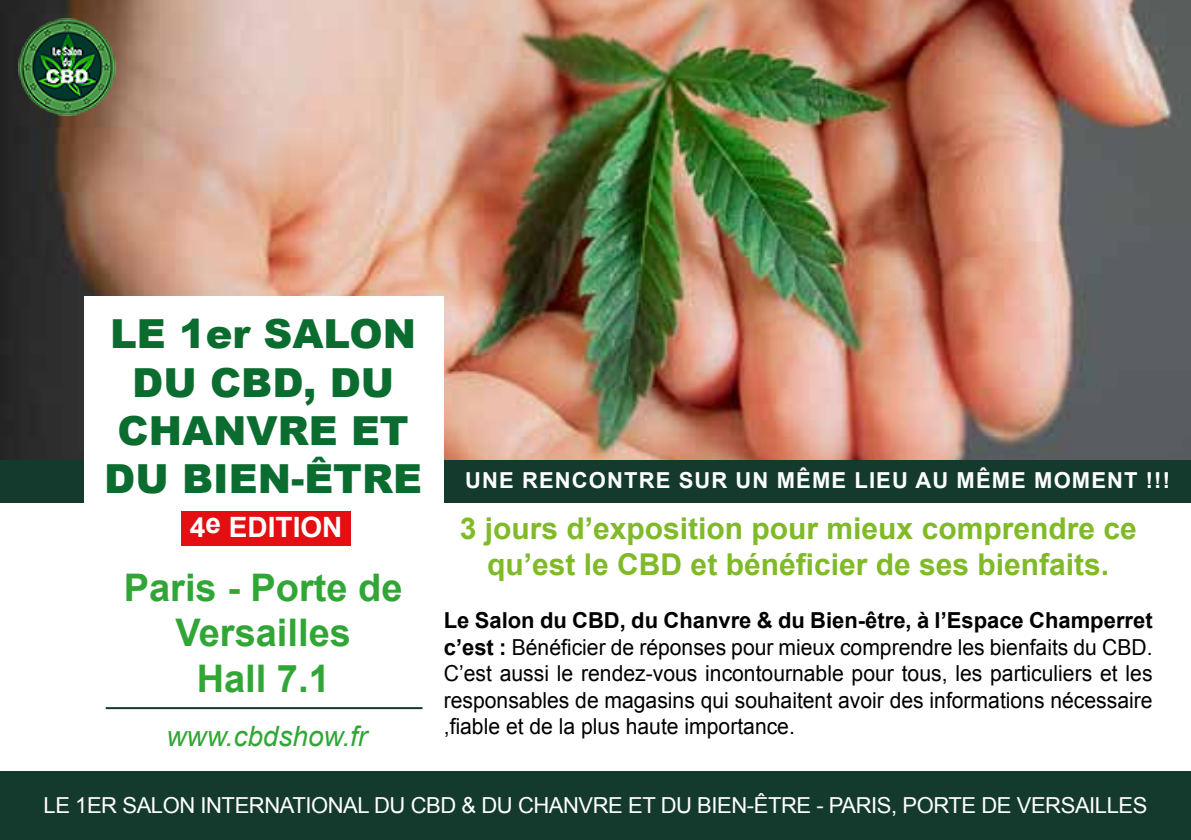
<style>
.page{position:relative;width:1191px;height:840px;background:#fff}
.page>*{position:absolute;margin:0;border:0;box-sizing:border-box;transform-origin:0 0}
.t1{font:900 40px/48px "Arial";color:#0b6c30;text-align:center}
.t2{font:700 38px/45.6px "Arial";color:#31a636;text-align:center}
.t3{font:700 30px/36px "Arial";color:#80ba27;text-align:center}
.t4{font:italic 28px "Arial";color:#31a636}
.t5{font:700 28px "Arial";color:#fff}
.t6{font:22px/26.4px "Arial";color:#000;text-align:justify;scale:.96 1}
.t7{font:22px "Arial";letter-spacing:-.02em;color:#fff}
.t8{font:700 22px "Arial";letter-spacing:.05em;color:#fff}
.s1{font-weight:700}
</style>
<div class="page">
<div style="left:0;top:459px;width:1191px;height:43px;background:#133a2d"></div>
<div style="left:1174px;top:771px;width:17px;height:68px;background:#133a2d"></div>
<img style="left:0;top:0;width:1191px;height:459px">
<div style="left:84px;top:296px;width:360px;height:396px;background:#fff"></div>
<hr style="left:106px;top:706px;width:316px;height:2px;background:#133a2d">
<div style="left:0;top:771px;width:1174px;height:68px;background:#133a2d"></div>
<img style="left:17px;top:17px;width:99px;height:99px">
<div style="left:181px;top:510px;width:170px;height:35px;background:#e30f13"></div>
<h1 class="t1" style="left:104px;top:309px;width:319px">LE 1er SALON<br>DU CBD, DU<br>CHANVRE ET<br>DU BIEN-ÊTRE</h1>
<p class="t5" style="left:190px;top:508px;width:154px">4e EDITION</p>
<h2 class="t2" style="left:124px;top:565px;width:280px">Paris - Porte de<br>Versailles<br>Hall 7.1</h2>
<p class="t4" style="left:166px;top:717px;width:202px">www.cbdshow.fr</p>
<p class="t8" style="left:465px;top:465px;width:706px">UNE RENCONTRE SUR UN MÊME LIEU AU MÊME MOMENT !!!</p>
<h3 class="t3" style="left:460px;top:511px;width:678px">3 jours d’exposition pour mieux comprendre ce qu’est le CBD et bénéficier de ses bienfaits.</h3>
<p class="t6" style="left:444px;top:607px;width:740px"><span class="s1">Le Salon du CBD, du Chanvre &amp; du Bien-être, à l’Espace Champerret c’est :</span> Bénéficier de réponses pour mieux comprendre les bienfaits du CBD.<br>C’est aussi le rendez-vous incontournable pour tous, les particuliers et les responsables de magasins qui souhaitent avoir des informations nécessaire ,fiable et de la plus haute importance.</p>
<p class="t7" style="left:44px;top:790px;width:1105px">LE 1ER SALON INTERNATIONAL DU CBD &amp; DU CHANVRE ET DU BIEN-ÊTRE - PARIS, PORTE DE VERSAILLES</p>
</div>
